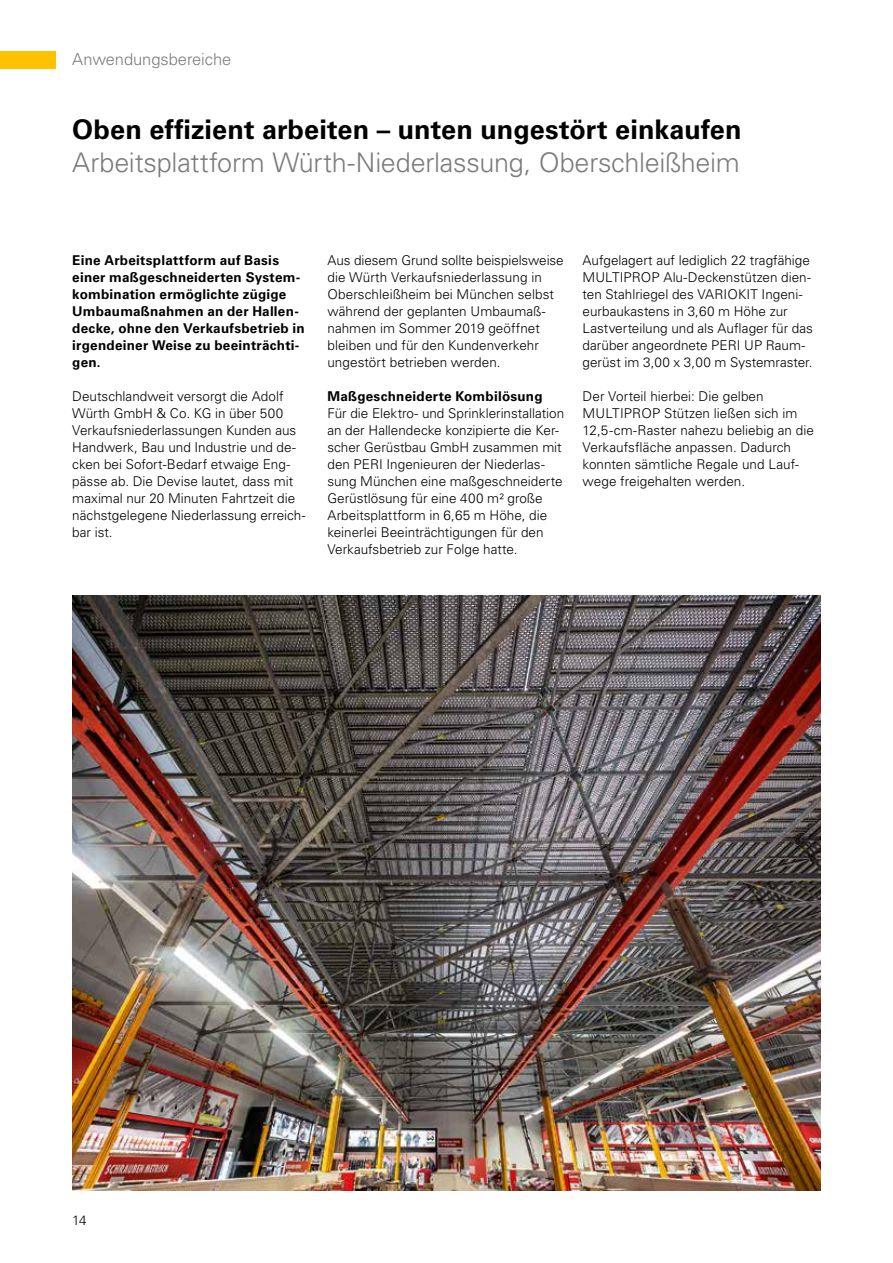
<style>
.page{position:relative;width:893px;height:1263px;background:#fff}
.page>*{position:absolute;margin:0;border:0;box-sizing:border-box;transform-origin:0 0}
.t1{font:300 27px "Univers LT Pro";letter-spacing:-.01em;color:#7c7b7b}
.t2{font:700 27px "Univers LT Pro";letter-spacing:.005em;color:#000}
.t3{font:300 16.5px "Univers LT Pro";letter-spacing:-.005em;color:#7c7b7b}
.t4{font:300 13.5px/17px "Univers LT Pro";color:#000}
.t5{font:700 13.5px/17px "Univers LT Pro";letter-spacing:.015em;color:#000}
</style>
<div class="page">
<div style="left:0;top:51px;width:55px;height:17px;background:#fdc300"></div>
<img style="left:72px;top:595px;width:749px;height:596px">
<p class="t3" style="left:72px;top:50px;width:161px">Anwendungsbereiche</p>
<h1 class="t2" style="left:72px;top:113px;width:671px">Oben effizient arbeiten – unten ungestört einkaufen</h1>
<h1 class="t1" style="left:72px;top:147px;width:669px">Arbeitsplattform Würth-Niederlassung, Oberschleißheim</h1>
<p class="t5" style="left:72px;top:252px;width:234px">Eine Arbeitsplattform auf Basis einer maßgeschneiderten System&shy;kombination ermöglichte zügige<br>Umbaumaßnahmen an der Hallen&shy;decke, ohne den Verkaufsbetrieb in irgendeiner Weise zu beeinträchti&shy;gen.</p>
<p class="t4" style="left:72px;top:388px;width:235px">Deutschlandweit versorgt die Adolf Würth GmbH &amp; Co. KG in über 500<br>Verkaufsniederlassungen Kunden aus Handwerk, Bau und Industrie und de&shy;cken bei Sofort-Bedarf etwaige Eng&shy;pässe ab. Die Devise lautet, dass mit maximal nur 20 Minuten Fahrtzeit die nächstgelegene Niederlassung erreich&shy;bar ist.</p>
<p class="t4" style="left:327px;top:252px;width:238px">Aus diesem Grund sollte beispielsweise die Würth Verkaufsniederlassung in Oberschleißheim bei München selbst während der geplanten Umbaumaß&shy;nahmen im Sommer 2019 geöffnet bleiben und für den Kundenverkehr ungestört betrieben werden.</p>
<p class="t5" style="left:327px;top:388px;width:217px">Maßgeschneiderte Kombilösung</p>
<p class="t4" style="left:327px;top:405px;width:238px">Für die Elektro- und Sprinklerinstallation an der Hallendecke konzipierte die Ker&shy;scher Gerüstbau GmbH zusammen mit den PERI Ingenieuren der Niederlas&shy;sung München eine maßgeschneiderte Gerüstlösung für eine 400 m² große Arbeitsplattform in 6,65 m Höhe, die keinerlei Beeinträchtigungen für den Verkaufsbetrieb zur Folge hatte.</p>
<p class="t4" style="left:583px;top:252px;width:232px">Aufgelagert auf lediglich 22 tragfähige MULTIPROP Alu-Deckenstützen dien&shy;ten Stahlriegel des VARIOKIT Ingeni&shy;eurbaukastens in 3,60 m Höhe zur Lastverteilung und als Auflager für das darüber angeordnete PERI UP Raum&shy;gerüst im 3,00 x 3,00 m Systemraster.</p>
<p class="t4" style="left:583px;top:388px;width:233px">Der Vorteil hierbei: Die gelben MULTIPROP Stützen ließen sich im 12,5-cm-Raster nahezu beliebig an die Verkaufsfläche anpassen. Dadurch konnten sämtliche Regale und Lauf&shy;wege freigehalten werden.</p>
<p class="t4" style="left:72px;top:1212px;width:16px">14</p>
</div>
